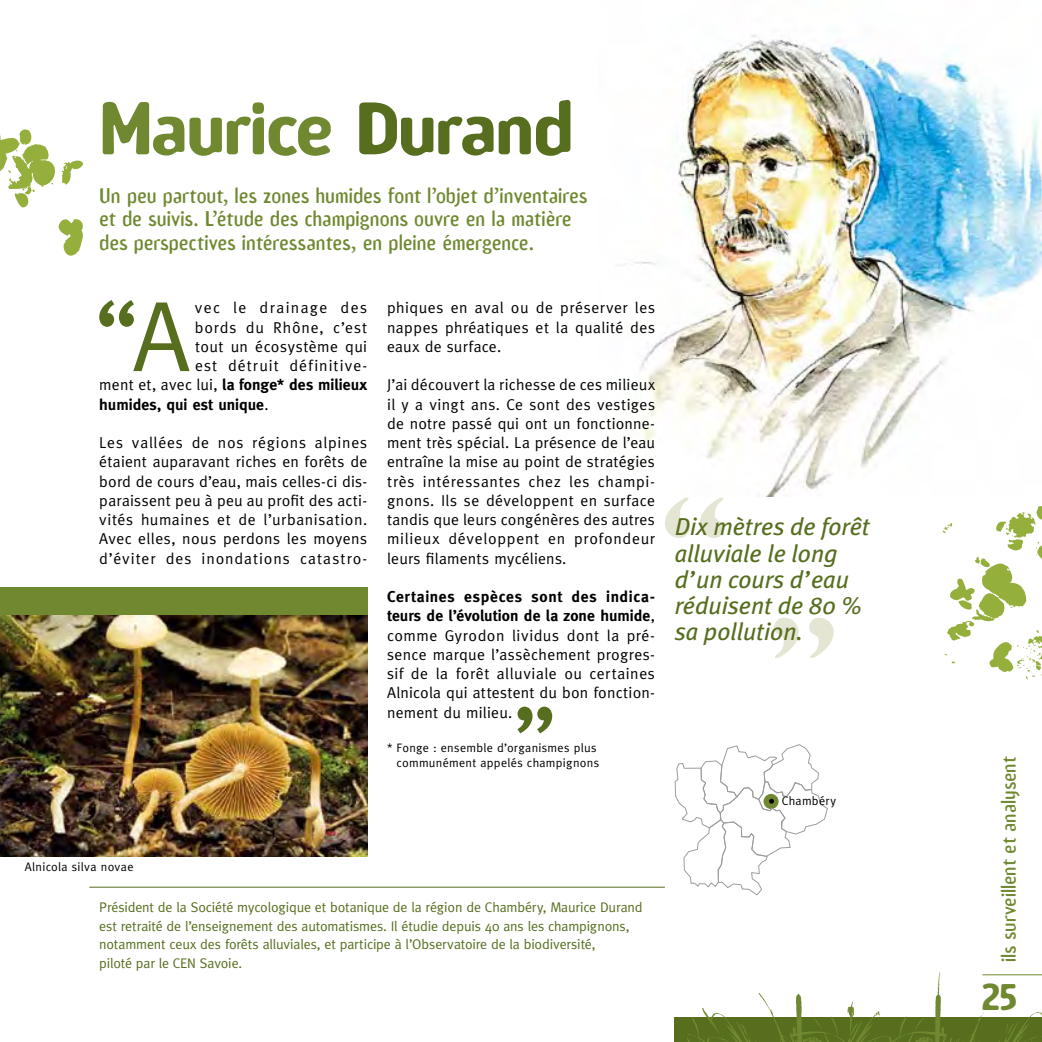
<style>
.page{position:relative;width:1042px;height:1042px;background:#fff}
.page>*{position:absolute;margin:0;border:0;box-sizing:border-box;transform-origin:0 0}
.t1{font:99.92px "Meta";color:#576e1f}
.t2{font:700 70px "Amoebia";letter-spacing:-.015em;color:#708931}
.t3{font:700 35px "Amoebia";color:#708931}
.t4{font:italic 24.5px/26.2px "Meta Plus";letter-spacing:-.005em;color:#576e1f}
.t5{font:20.12px/23.6px "Amoebia Sans";letter-spacing:-.005em;color:#708931}
.t6{font:19.25px "Amoebia Sans";color:#708931}
.t7{font:15.75px/19.2px "Meta";letter-spacing:.035em;color:#000;text-align:justify}
.t8{font:700 15.75px "Meta";color:#000}
.t9{font:15.75px "Meta";letter-spacing:.065em;color:#000}
.t10{font:15.75px "Meta";letter-spacing:.09em;color:#000}
.t11{font:14px/18.4px "Meta";letter-spacing:-.01em;color:#576e1f}
.t12{font:12.25px/14.9px "Meta";letter-spacing:.025em;color:#000;text-align:right}
.s1{color:#576e1f}
.s2{font-weight:400}
.s3{font-weight:700}
</style>
<div class="page">
<svg style="left:674px;top:744px;width:154px;height:152px"></svg>
<img style="left:618px;top:34px;width:424px;height:462px">
<div style="left:675px;top:1017px;width:367px;height:25px;background:#576e1f"></div>
<svg style="left:687px;top:955px;width:355px;height:87px"></svg>
<svg style="left:0;top:129px;width:84px;height:127px"></svg>
<svg style="left:942px;top:506px;width:100px;height:173px"></svg>
<img style="left:0;top:614px;width:367px;height:242px">
<div style="left:0;top:587px;width:367px;height:27px;background:#708931"></div>
<hr style="left:982px;top:974px;width:60px;height:1px;background:#708931">
<svg style="left:774px;top:618px;width:59px;height:40px"></svg>
<svg style="left:665px;top:498px;width:59px;height:40px"></svg>
<hr style="left:89px;top:887px;width:576px;height:1px;background:#576e1f">
<svg style="left:517px;top:706px;width:35px;height:27px"></svg>
<h2 class="t2" style="left:99px;top:92px;width:475px">Maurice <span class="s1">Durand</span></h2>
<p class="t5" style="left:99px;top:183px;width:490px">Un peu partout, les zones humides font l’objet d’inventaires et de suivis. L’étude des champignons ouvre en la matière des perspectives intéressantes, en pleine émergence.</p>
<h1 class="t1" style="left:94px;top:279px;width:97px">“A</h1>
<p class="t10" style="left:195px;top:299px;width:174px">vec le drainage des</p>
<p class="t7" style="left:195px;top:317px;width:174px">bords du Rhône, c’est</p>
<p class="t7" style="left:195px;top:336px;width:174px">tout un écosystème qui</p>
<p class="t9" style="left:195px;top:356px;width:174px">est détruit définitive-</p>
<p class="t8" style="left:99px;top:376px;width:269px"><span class="s2">ment et, avec lui,</span> la fonge* des milieux</p>
<p class="t8" style="left:99px;top:395px;width:171px">humides, qui est unique<span class="s2">.</span></p>
<p class="t7" style="left:99px;top:433px;width:269px">Les vallées de nos régions alpines étaient auparavant riches en forêts de bord de cours d’eau, mais celles-ci dis&shy;paraissent peu à peu au profit des acti&shy;vités humaines et de l’urbanisation.<br>Avec elles, nous perdons les moyens d’éviter des inondations catastro-</p>
<p class="t7" style="left:387px;top:298px;width:269px">phiques en aval ou de préserver les nappes phréatiques et la qualité des eaux de surface.</p>
<p class="t7" style="left:387px;top:375px;width:269px">J’ai découvert la richesse de ces milieux il y a vingt ans. Ce sont des vestiges de notre passé qui ont un fonctionne&shy;ment très spécial. La présence de l’eau entraîne la mise au point de stratégies très intéressantes chez les champi&shy;gnons. Ils se développent en surface tandis que leurs congénères des autres milieux développent en profondeur leurs filaments mycéliens.</p>
<p class="t7" style="left:387px;top:587px;width:269px"><span class="s3">Certaines espèces sont des indica&shy;teurs de l’évolution de la zone humide</span>, comme Gyrodon lividus dont la pré&shy;sence marque l’assèchement progres&shy;sif de la forêt alluviale ou certaines Alnicola qui attestent du bon fonction&shy;nement du milieu.</p>
<p class="t12" style="left:387px;top:740px;width:214px">* Fonge : ensemble d’organismes plus communément appelés champignons</p>
<h3 class="t4" style="left:675px;top:513px;width:197px">Dix mètres de forêt alluviale le long d’un cours d’eau réduisent de 80 % sa pollution.</h3>
<p class="t12" style="left:782px;top:793px;width:56px">Chambéry</p>
<p class="t12" style="left:25px;top:859px;width:110px">Alnicola silva novae</p>
<p class="t11" style="left:99px;top:898px;width:545px">Président de la Société mycologique et botanique de la région de Chambéry, Maurice Durand est retraité de l’enseignement des automatismes. Il étudie depuis 40 ans les champignons, notamment ceux des forêts alluviales, et participe à l’Observatoire de la biodiversité,<br>piloté par le CEN Savoie.</p>
<p class="t6" style="left:997px;top:962px;width:207px;rotate:-90deg">ils surveillent et analysent</p>
<h3 class="t3" style="left:981px;top:978px;width:37px">25</h3>
</div>
